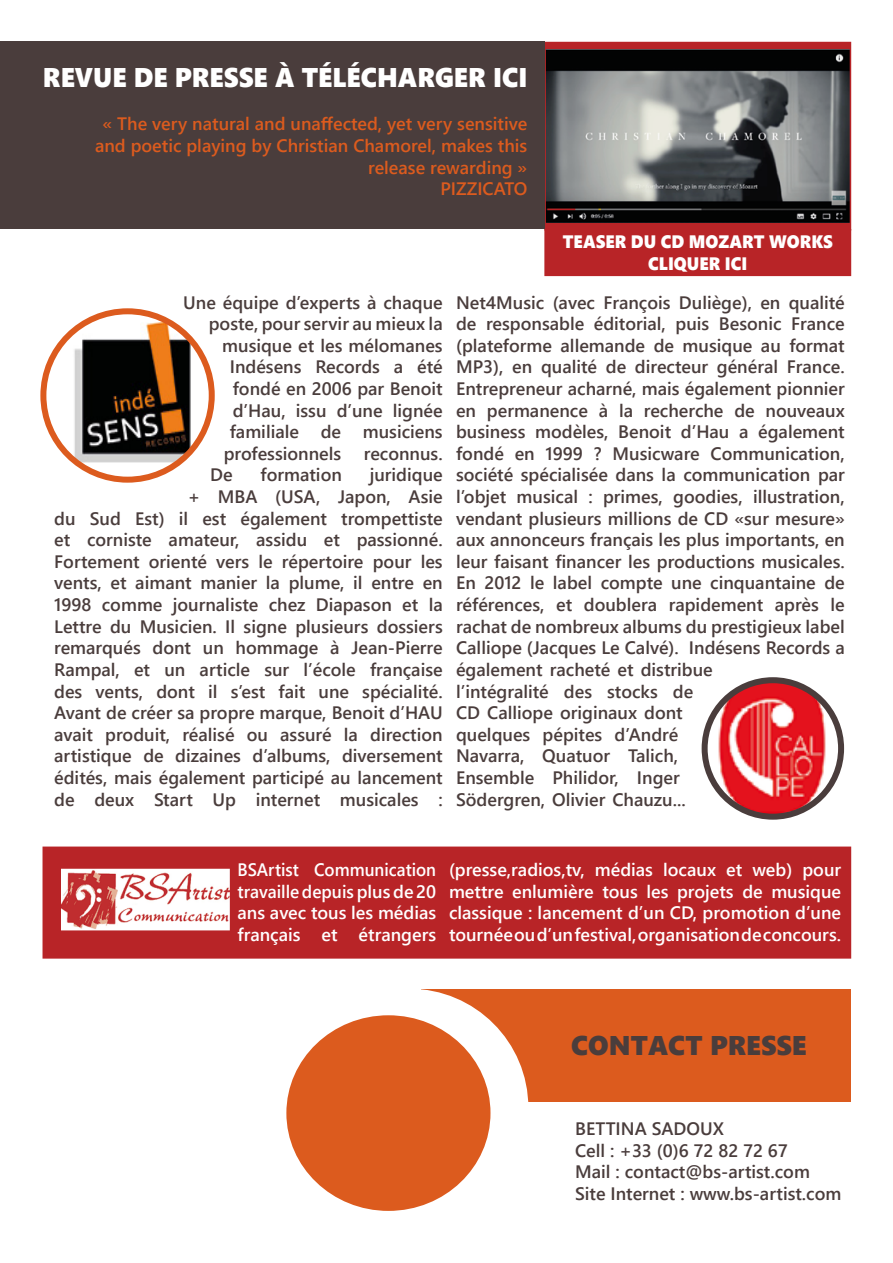
<style>
.page{position:relative;width:893px;height:1263px;background:#fff}
.page>*{position:absolute;margin:0;border:0;box-sizing:border-box;transform-origin:0 0}
.t1{font:27px "Segoe UI Black";color:#fff;scale:.96 1}
.t2{font:27px "Segoe UI Black";color:#4a3d3c}
.t3{font:600 18px/21.6px "Segoe UI";color:#4a3d3c}
.t4{font:600 18px/21.6px "Segoe UI";color:#fff;text-align:justify}
.t5{font:600 18px/21.6px "Segoe UI";color:#dc5b1e;text-align:right}
.t6{font:600 18px/21.6px "Segoe UI";color:#fff;text-align:justify;scale:.94 1}
.t7{font:18px/21.6px "Segoe UI Black";color:#fff;text-align:center;scale:.94 1}
</style>
<div class="page">
<div style="left:421px;top:989px;width:429px;height:112px;background:#dc5b1e"></div>
<div style="left:290px;top:989px;width:238px;height:238px;background:#fff;border-radius:50%"></div>
<div style="left:286px;top:1015px;width:204px;height:196px;background:#dc5b1e;border-radius:50%"></div>
<div style="left:545px;top:230px;width:305px;height:45px;background:#b82427"></div>
<div style="left:544px;top:229px;width:307px;height:47px;border:2px solid #b82427"></div>
<div style="left:545px;top:43px;width:305px;height:187px;background:#b82427"></div>
<img style="left:547px;top:50px;width:301px;height:173px">
<div style="left:544px;top:42px;width:307px;height:188px;border:2px solid #b82427"></div>
<div style="left:0;top:42px;width:544px;height:187px;background:#4a3d3c"></div>
<div style="left:43px;top:847px;width:807px;height:111px;background:#b82427"></div>
<div style="left:43px;top:846px;width:808px;height:113px;border:2px solid #b82427"></div>
<img style="left:62px;top:870px;width:167px;height:59px">
<div style="left:59px;top:867px;width:173px;height:65px;border:2px solid #b82427"></div>
<img style="left:64px;top:322px;width:134px;height:140px">
<div style="left:40px;top:308px;width:175px;height:175px;border:6px solid #dc5b1e;border-radius:50%"></div>
<img style="left:714px;top:680px;width:115px;height:137px">
<div style="left:702px;top:677px;width:142px;height:143px;border:6px solid #4a3d3c;border-radius:50%"></div>
<h1 class="t1" style="left:43px;top:58px;width:506px">REVUE DE PRESSE À TÉLÉCHARGER ICI</h1>
<p class="t5" style="left:95px;top:112px;width:434px">« The very natural and unaffected, yet very sensitive and poetic playing by Christian Chamorel, makes this release rewarding »<br>PIZZICATO</p>
<p class="t7" style="left:563px;top:230px;width:289px">TEASER DU CD MOZART WORKS<br>CLIQUER ICI</p>
<p class="t3" style="left:183px;top:290px;width:261px">Une équipe d’experts à chaque</p>
<p class="t3" style="left:209px;top:312px;width:235px">poste, pour servir au mieux la</p>
<p class="t3" style="left:222px;top:333px;width:222px">musique et les mélomanes</p>
<p class="t3" style="left:230px;top:355px;width:214px">Indésens Records a été</p>
<p class="t3" style="left:233px;top:376px;width:211px">fondé en 2006 par Benoit</p>
<p class="t3" style="left:233px;top:398px;width:211px">d’Hau, issu d’une lignée</p>
<p class="t3" style="left:230px;top:420px;width:214px">familiale de musiciens</p>
<p class="t3" style="left:224px;top:441px;width:119px">professionnels</p>
<p class="t3" style="left:364px;top:441px;width:80px">reconnus.</p>
<p class="t3" style="left:210px;top:463px;width:24px">De</p>
<p class="t3" style="left:260px;top:463px;width:83px">formation</p>
<p class="t3" style="left:54px;top:463px;width:390px;text-align:right">juridique<br>+ MBA (USA, Japon, Asie<br>du Sud Est) il est également trompettiste et corniste amateur, assidu et passionné.<br>Fortement orienté vers le répertoire pour les vents, et aimant manier la plume, il entre en 1998 comme journaliste chez Diapason et la Lettre du Musicien. Il signe plusieurs dossiers remarqués dont un hommage à Jean-Pierre Rampal, et un article sur l’école française des vents, dont il s’est fait une spécialité.<br>Avant de créer sa propre marque, Benoit d’HAU avait produit, réalisé ou assuré la direction artistique de dizaines d’albums, diversement édités, mais également participé au lancement de deux Start Up internet musicales :</p>
<p class="t3" style="left:456px;top:290px;width:390px">Net4Music (avec François Duliège), en qualité de responsable éditorial, puis Besonic France (plateforme allemande de musique au format MP3), en qualité de directeur général France.<br>Entrepreneur acharné, mais également pionnier en permanence à la recherche de nouveaux business modèles, Benoit d’Hau a également fondé en 1999 ? Musicware Communication, société spécialisée dans la communication par l’objet musical : primes, goodies, illustration, vendant plusieurs millions de CD «sur mesure» aux annonceurs français les plus importants, en leur faisant financer les productions musicales.<br>En 2012 le label compte une cinquantaine de références, et doublera rapidement après le rachat de nombreux albums du prestigieux label Calliope (Jacques Le Calvé). Indésens Records a également racheté et distribue<br>l’intégralité des stocks de<br>CD Calliope originaux dont<br>quelques pépites d’André<br>Navarra, Quatuor Talich,<br>Ensemble Philidor, Inger<br>Södergren, Olivier Chauzu...</p>
<p class="t6" style="left:238px;top:858px;width:213px">BSArtist Communication travaille depuis plus de 20 ans avec tous les médias français et étrangers</p>
<p class="t4" style="left:449px;top:858px;width:394px">(presse,radios,tv, médias locaux et web) pour mettre enlumière tous les projets de musique classique : lancement d’un CD, promotion d’une tournée ou d’un festival, organisation de concours.</p>
<h1 class="t2" style="left:571px;top:1026px;width:237px">CONTACT PRESSE</h1>
<p class="t3" style="left:575px;top:1116px;width:268px">BETTINA SADOUX<br>Cell : +33 (0)6 72 82 72 67<br>Mail : contact@bs-artist.com<br>Site Internet : www.bs-artist.com</p>
</div>
